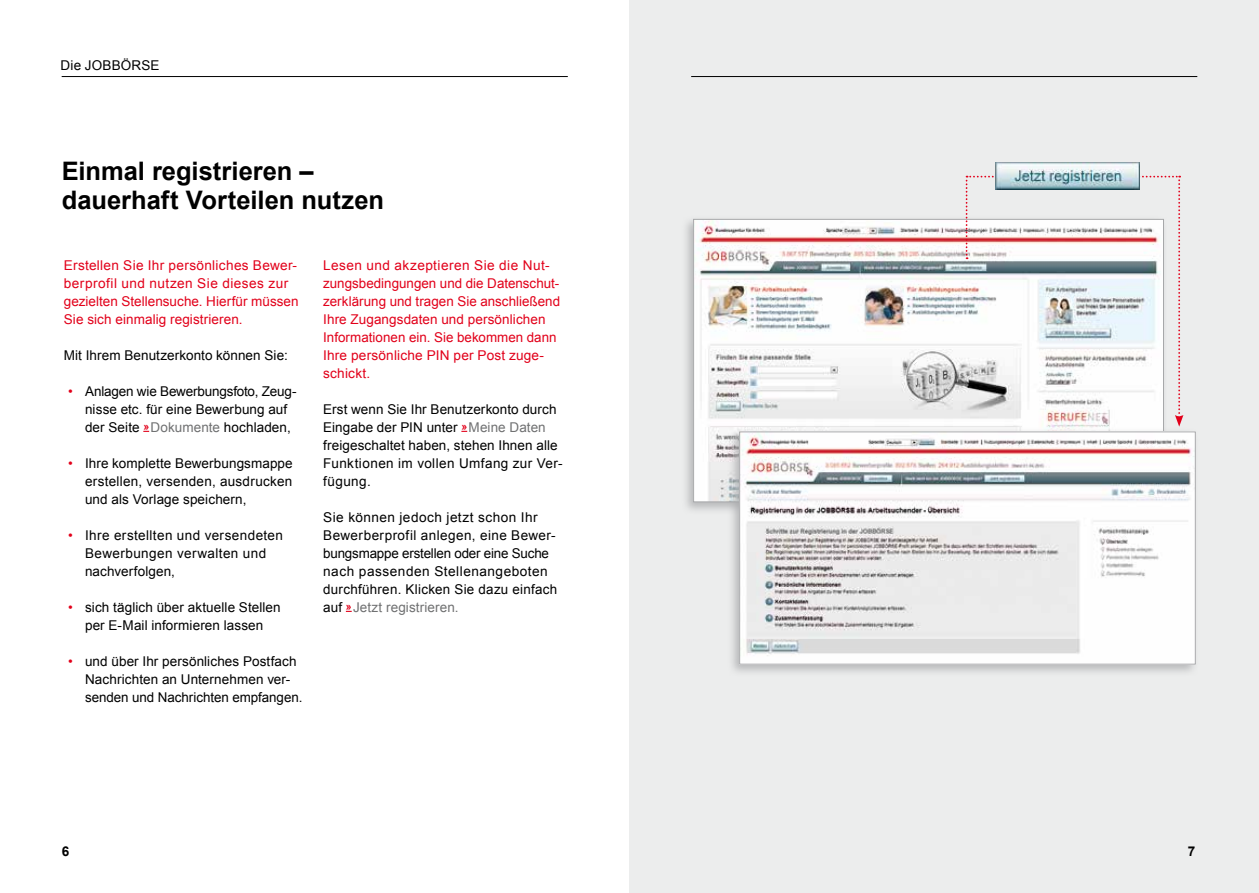
<style>
.page{position:relative;width:1259px;height:893px;background:#fff}
.page>*{position:absolute;margin:0;border:0;box-sizing:border-box;transform-origin:0 0}
.t1{font:700 25.5px/28.5px "Arial";color:#000}
.t2{font:13.5px/18px "Arial";letter-spacing:.01em;color:#000}
.t3{font:13.5px/18px "Arial";letter-spacing:.005em;color:#e2001a}
.t4{font:13.5px/18px "Arial";letter-spacing:.03em;color:#000}
.t5{font:700 13.5px "Arial";color:#000}
.s1{color:#e2001a}
.s2{font-weight:700;font-size:10.5px;color:#e2001a}
.s3{color:#707172}
</style>
<div class="page">
<hr style="left:62px;top:76px;width:506px;height:1px;background:#000">
<div style="left:629px;top:0;width:630px;height:893px;background:#eceded"></div>
<hr style="left:691px;top:76px;width:506px;height:1px;background:#000">
<div style="left:681px;top:215px;width:486px;height:300px;background:#a7a8aa;opacity:.75"></div>
<img style="left:695px;top:221px;width:466px;height:279px">
<div style="left:727px;top:428px;width:472px;height:249px;background:#a7a8aa;opacity:.75"></div>
<img style="left:741px;top:434px;width:452px;height:228px">
<div style="left:739px;top:432px;width:456px;height:232px;border:1px solid #a7a8aa"></div>
<svg style="left:965px;top:176px;width:218px;height:251px"></svg>
<img style="left:995px;top:162px;width:144px;height:28px">
<p class="t2" style="left:61px;top:56px;width:100px">Die JOBBÖRSE</p>
<h1 class="t1" style="left:62px;top:158px;width:324px">Einmal registrieren – dauerhaft Vorteilen nutzen</h1>
<p class="t3" style="left:64px;top:256px;width:236px">Erstellen Sie Ihr persönliches Bewer&shy;berprofil und nutzen Sie dieses zur gezielten Stellensuche. Hierfür müssen Sie sich einmalig registrieren.</p>
<p class="t2" style="left:64px;top:346px;width:225px">Mit Ihrem Benutzerkonto können Sie:</p>
<p class="t2" style="left:85px;top:382px;width:213px;text-indent:-17px"><span class="s1">•</span> Anlagen wie Bewerbungsfoto, Zeug&shy;nisse etc. für eine Bewerbung auf der Seite <span class="s2">»</span><span class="s3">Dokumente</span> hochladen,</p>
<p class="t2" style="left:85px;top:454px;width:209px;text-align:justify;text-indent:-17px"><span class="s1">•</span> Ihre komplette Bewerbungsmappe erstellen, versenden, ausdrucken und als Vorlage speichern,</p>
<p class="t4" style="left:85px;top:526px;width:199px;text-indent:-17px"><span class="s1">•</span> Ihre erstellten und versendeten<br>Bewerbungen verwalten und nachverfolgen,</p>
<p class="t2" style="left:68px;top:598px;width:214px;text-align:center"><span class="s1">•</span> sich täglich über aktuelle Stellen per E-Mail informieren lassen</p>
<p class="t2" style="left:85px;top:652px;width:219px;text-indent:-17px"><span class="s1">•</span> und über Ihr persönliches Postfach<br>Nachrichten an Unternehmen ver&shy;senden und Nachrichten empfangen.</p>
<p class="t3" style="left:323px;top:256px;width:238px">Lesen und akzeptieren Sie die Nut&shy;zungsbedingungen und die Datenschut&shy;zerklärung und tragen Sie anschließend Ihre Zugangsdaten und persönlichen Informationen ein. Sie bekommen dann Ihre persönliche PIN per Post zuge&shy;schickt.</p>
<p class="t2" style="left:323px;top:400px;width:241px">Erst wenn Sie Ihr Benutzerkonto durch<br>Eingabe der PIN unter <span class="s2">»</span><span class="s3">Meine Daten </span>freigeschaltet haben, stehen Ihnen alle<br>Funktionen im vollen Umfang zur Ver&shy;fügung.</p>
<p class="t4" style="left:323px;top:508px;width:236px">Sie können jedoch jetzt schon Ihr Bewerberprofil anlegen, eine Bewer&shy;bungsmappe erstellen oder eine Suche nach passenden Stellenangeboten durchführen. Klicken Sie dazu einfach auf <span class="s2">»</span><span class="s3">Jetzt registrieren.</span></p>
<p class="t5" style="left:62px;top:842px;width:9px">6</p>
<p class="t5" style="left:1187px;top:842px;width:9px">7</p>
<p class="t5" style="left:1189px;top:842px;width:9px">7</p>
</div>
